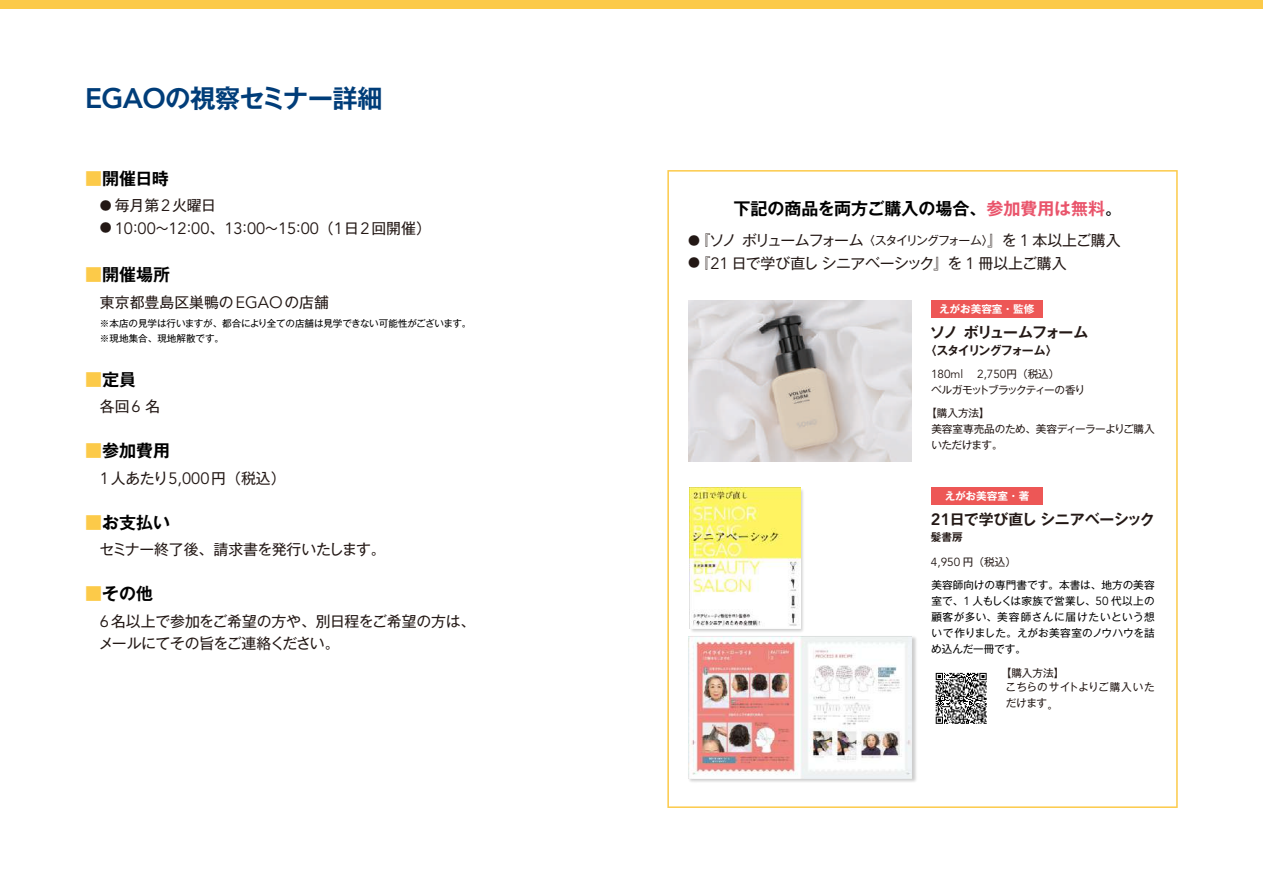
<style>
.page{position:relative;width:1263px;height:893px;background:#fff}
.page>*{position:absolute;margin:0;border:0;box-sizing:border-box;transform-origin:0 0}
.t1{font:700 25.5px "Gothic MB101 Pr 5 De";letter-spacing:-.025em;color:#003d79}
.t2{font:700 16.95px "Gothic MB101 Pr 5 De";color:#000}
.t3{font:16.35px "Avenir LT Std";color:#231815}
.t4{font:14.85px/22.4px "Gothic MB101 Pr 5";letter-spacing:-.01em;color:#231815}
.t5{font:14.85px "Gothic MB101 Pr 5";letter-spacing:-.065em;color:#231815}
.t6{font:700 14.85px "Gothic MB101 Pr 5 De";letter-spacing:-.005em;color:#231815}
.t7{font:700 14.85px "Gothic MB101 Pr 5 De";letter-spacing:-.095em;color:#231815}
.t8{font:700 11.85px "Gothic MB101 Pr 5 De";letter-spacing:-.085em;color:#231815}
.t9{font:11.7px "Avenir LT Std";color:#231815}
.t10{font:10.65px/15.9px "Gothic MB101 Pr 5";letter-spacing:.025em;color:#000;text-align:justify}
.t11{font:10.65px/15.9px "Gothic MB101 Pr 5";letter-spacing:-.035em;color:#231815}
.t12{font:10.65px/13.8px "Gothic MB101 Pr 5";letter-spacing:.01em;color:#231815}
.t13{font:700 10.65px "Gothic MB101 Pr 5 De";color:#fff}
.t14{font:10.65px "Gothic MB101 Pr 5";letter-spacing:-.095em;color:#231815}
.t15{font:700 10.65px "Gothic MB101 Pr 5 De";color:#231815}
.t16{font:9.6px/14.9px "Gothic MB101 Pr 5";letter-spacing:-.015em;color:#000}
.s1{font-family:"Avenir LT Std";font-weight:800;font-size:28.05px}
.s2{color:#fcca49}
.s3{font-size:11.85px}
.s4{font-family:"Avenir LT Std";font-size:16.35px}
.s5{font-family:"Gothic MB101 Pr 5";font-size:11.85px}
.s6{font-family:"Gothic MB101 Pr 5";font-size:14.85px}
.s7{color:#e9546b}
.s8{font-family:"Gothic MB101 Pr 5";font-size:10.65px}
.s9{font-family:"Avenir LT Std";font-weight:800;font-size:16.35px}
.s10{font-family:"Avenir LT Std";font-size:11.7px}
</style>
<div class="page">
<svg style="left:667px;top:170px;width:511px;height:638px"></svg>
<img style="left:687px;top:635px;width:231px;height:149px">
<img style="left:689px;top:636px;width:223px;height:142px">
<img style="left:688px;top:486px;width:118px;height:148px">
<img style="left:689px;top:487px;width:111px;height:141px">
<img style="left:689px;top:300px;width:223px;height:161px">
<div style="left:931px;top:300px;width:112px;height:17px;background:#ed5756"></div>
<div style="left:931px;top:669px;width:60px;height:59px;background:#fff"></div>
<svg style="left:936px;top:673px;width:51px;height:51px"></svg>
<div style="left:931px;top:487px;width:112px;height:17px;background:#ed5756"></div>
<div style="left:0;top:0;width:1263px;height:9px;background:#fcca49"></div>
<h1 class="t1" style="left:85px;top:77px;width:299px"><span class="s1">EGAO</span>の視察セミナー詳細</h1>
<p class="t2" style="left:85px;top:165px;width:85px"><span class="s2">■</span>開催日時</p>
<p class="t4" style="left:100px;top:193px;width:118px"><span class="s3">●</span> 毎月第<span class="s4">2</span>火曜日</p>
<p class="t3" style="left:100px;top:218px;width:332px"><span class="s5">●</span> 10:00<span class="s6">～</span>12:00<span class="s6">、</span>13:00<span class="s6">～</span>15:00<span class="s6">（</span>1<span class="s6">日</span>2<span class="s6">回開催）</span></p>
<p class="t2" style="left:85px;top:261px;width:87px"><span class="s2">■</span>開催場所</p>
<p class="t4" style="left:100px;top:290px;width:231px">東京都豊島区巣鴨の<span class="s4">EGAO</span>の店舗</p>
<p class="t16" style="left:100px;top:316px;width:373px">※本店の見学は行いますが、都合により全ての店舗は見学できない可能性がございます。※現地集合、現地解散です。</p>
<p class="t2" style="left:85px;top:365px;width:53px"><span class="s2">■</span>定員</p>
<p class="t4" style="left:100px;top:394px;width:62px">各回<span class="s4">6</span> 名</p>
<p class="t2" style="left:85px;top:437px;width:87px"><span class="s2">■</span>参加費用</p>
<p class="t4" style="left:100px;top:466px;width:187px"><span class="s4">1</span>人あたり<span class="s4">5,000</span>円（税込）</p>
<p class="t2" style="left:85px;top:508px;width:87px"><span class="s2">■</span>お支払い</p>
<p class="t4" style="left:100px;top:537px;width:288px">セミナー終了後、請求書を発行いたします。</p>
<p class="t2" style="left:85px;top:580px;width:70px"><span class="s2">■</span>その他</p>
<p class="t4" style="left:99px;top:609px;width:377px"><span class="s4">6</span>名以上で参加をご希望の方や、別日程をご希望の方は、メールにてその旨をご連絡ください。</p>
<p class="t2" style="left:733px;top:194px;width:390px">下記の商品を両方ご購入の場合、<span class="s7">参加費用は無料</span>。</p>
<p class="t5" style="left:688px;top:228px;width:434px"><span class="s3">●</span>『ソノボリュームフォーム<span class="s3">〈スタイリングフォーム〉</span>』を <span class="s4">1</span> 本以上ご購入</p>
<p class="t4" style="left:688px;top:251px;width:380px"><span class="s3">●</span>『<span class="s4">21</span> 日で学び直しシニアベーシック』を <span class="s4">1</span> 冊以上ご購入</p>
<p class="t13" style="left:939px;top:300px;width:97px">えがお美容室・監修</p>
<p class="t7" style="left:930px;top:320px;width:160px">ソノボリュームフォーム</p>
<p class="t8" style="left:925px;top:341px;width:134px">〈スタイリングフォーム〉</p>
<p class="t9" style="left:931px;top:367px;width:130px">180ml 2,750<span class="s8">円（税込）</span></p>
<p class="t14" style="left:931px;top:381px;width:156px">ベルガモットブラックティーの香り</p>
<p class="t11" style="left:931px;top:404px;width:225px;text-indent:-5px">【購入方法】<br>美容室専売品のため、美容ディーラーよりご購入いただけます。</p>
<p class="t13" style="left:945px;top:487px;width:86px">えがお美容室・著</p>
<p class="t6" style="left:931px;top:507px;width:225px"><span class="s9">21</span>日で学び直しシニアベーシック</p>
<p class="t15" style="left:931px;top:528px;width:33px">髪書房</p>
<p class="t9" style="left:931px;top:555px;width:87px">4,950 <span class="s8">円（税込）</span></p>
<p class="t10" style="left:931px;top:576px;width:225px">美容師向けの専門書です。本書は、地方の美容室で、<span class="s10">1</span> 人もしくは家族で営業し、<span class="s10">50</span> 代以上の顧客が多い、美容師さんに届けたいという想いで作りました。えがお美容室のノウハウを詰め込んだ一冊です。</p>
<p class="t12" style="left:1005px;top:665px;width:151px;text-indent:-5px">【購入方法】<br>こちらのサイトよりご購入いた</p>
<p class="t11" style="left:1006px;top:694px;width:54px">だけます。</p>
</div>
